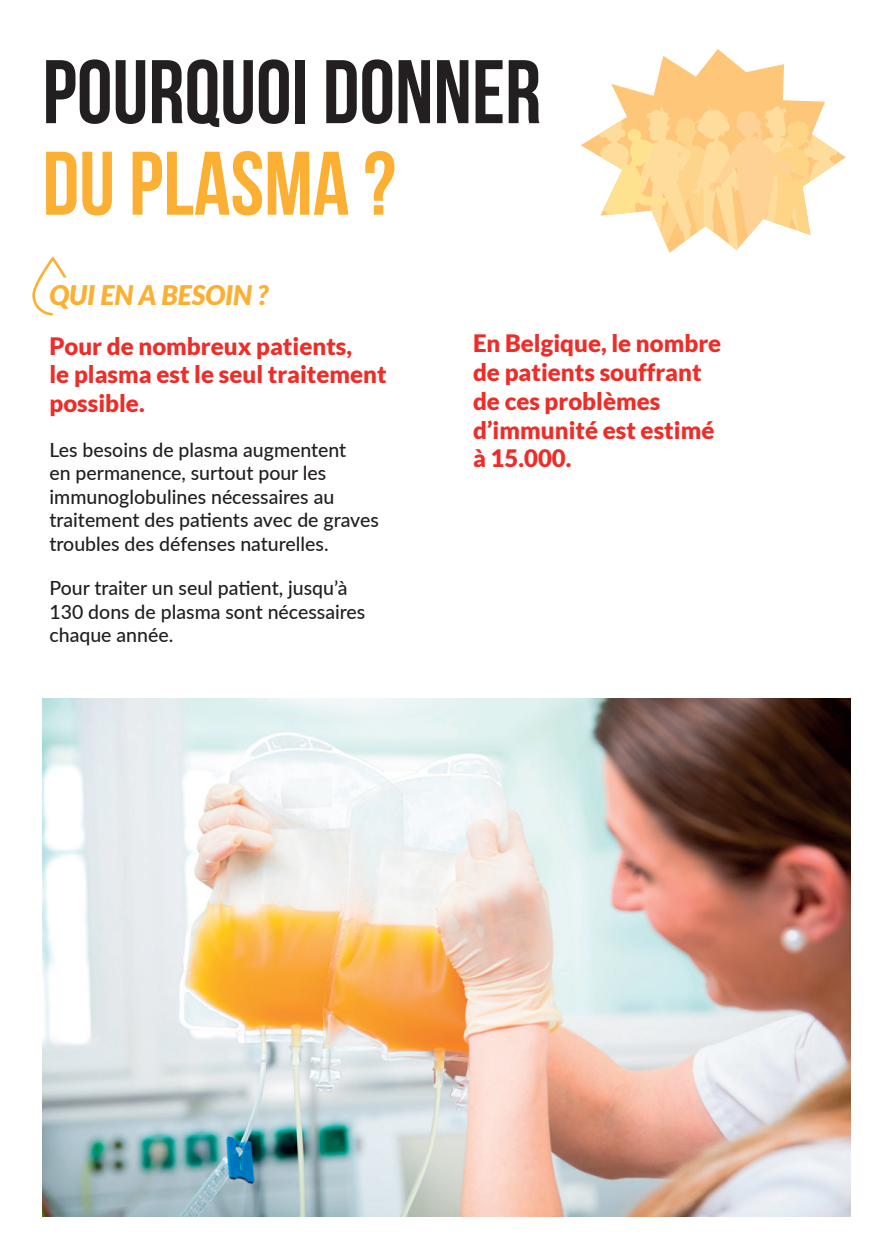
<style>
.page{position:relative;width:893px;height:1259px;background:#fff}
.page>*{position:absolute;margin:0;border:0;box-sizing:border-box;transform-origin:0 0}
.t1{font:700 90px "Bebas Neue";color:#231f20}
.t2{font:700 90px "Bebas Neue";color:#fbb033}
.t3{font:italic 900 27px "Lato";color:#fbb033}
.t4{font:900 24px/28.8px "Lato";color:#ee2d28}
.t5{font:500 19.5px/23.4px "Lato";color:#231f20}
</style>
<div class="page">
<img style="left:43px;top:699px;width:807px;height:517px">
<svg style="left:581px;top:49px;width:244px;height:102px"></svg>
<svg style="left:590px;top:106px;width:256px;height:147px"></svg>
<svg style="left:32px;top:256px;width:35px;height:59px"></svg>
<h1 class="t1" style="left:43px;top:43px;width:500px">POURQUOI DONNER</h1>
<h1 class="t2" style="left:43px;top:134px;width:355px">DU PLASMA ?</h1>
<h2 class="t3" style="left:49px;top:279px;width:220px">QUI EN A BESOIN ?</h2>
<p class="t4" style="left:49px;top:331px;width:339px">Pour de nombreux patients,<br>le plasma est le seul traitement possible.</p>
<p class="t5" style="left:49px;top:437px;width:331px">Les besoins de plasma augmentent<br>en permanence, surtout pour les immunoglobulines nécessaires au traitement des patients avec de graves troubles des défenses naturelles.</p>
<p class="t5" style="left:49px;top:575px;width:317px">Pour traiter un seul patient, jusqu’à<br>130 dons de plasma sont nécessaires chaque année.</p>
<p class="t4" style="left:473px;top:328px;width:250px">En Belgique, le nombre de patients souffrant de ces problèmes d’immunité est estimé à 15.000.</p>
</div>
